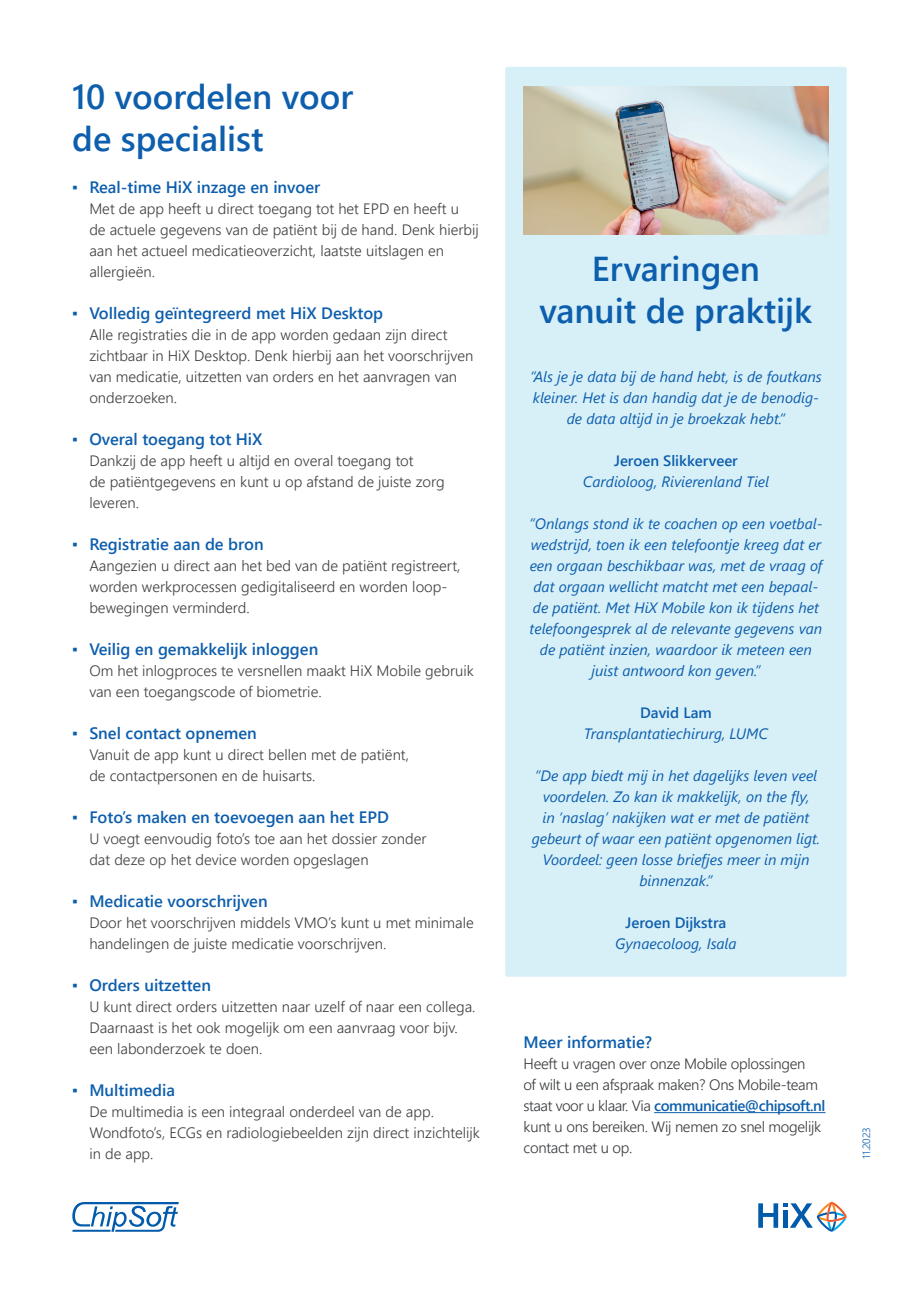
<style>
.page{position:relative;width:919px;height:1289px;background:#fff}
.page>*{position:absolute;margin:0;border:0;box-sizing:border-box;transform-origin:0 0}
.t1{font:600 34.5px/42px "Segoe UI";color:#0d5ead;text-align:center}
.t2{font:600 16.5px "Segoe UI";color:#0d5ead}
.t3{font:300 15px/21px "Segoe UI";color:#3e3e3f}
.t4{font:italic 15px/21px "Segoe UI";color:#0d5ead;text-align:center}
.t5{font:300 15px/21px "Segoe UI";letter-spacing:-.02em;color:#36393c}
.t6{font:600 15px "Segoe UI";color:#0d5ead}
.t7{font:300 10.5px "Segoe UI";color:#015aaa}
.s1{font-weight:400}
.s2{font-weight:600;color:#0d5ead}
</style>
<div class="page">
<div style="left:505px;top:67px;width:341px;height:909px;background:#d7f0f8;border-radius:2px"></div>
<img style="left:523px;top:86px;width:305px;height:149px">
<hr style="left:654px;top:1112px;width:171px;height:1px;background:#0d5ead">
<svg style="left:758px;top:1201px;width:88px;height:30px"></svg>
<svg style="left:72px;top:1202px;width:107px;height:29px"></svg>
<h1 class="t1" style="left:72px;top:73px;width:282px;text-align:left">10 voordelen voor de specialist</h1>
<p class="t2" style="left:72px;top:171px;width:249px"><span class="s1">▪</span> Real-time HiX inzage en invoer</p>
<p class="t3" style="left:89px;top:196px;width:391px">Met de app heeft u direct toegang tot het EPD en heeft u de actuele gegevens van de patiënt bij de hand. Denk hierbij aan het actueel medicatieoverzicht, laatste uitslagen en allergieën.</p>
<p class="t2" style="left:72px;top:297px;width:312px"><span class="s1">▪</span> Volledig geïntegreerd met HiX Desktop</p>
<p class="t3" style="left:89px;top:322px;width:385px">Alle registraties die in de app worden gedaan zijn direct zichtbaar in HiX Desktop. Denk hierbij aan het voorschrijven van medicatie, uitzetten van orders en het aanvragen van onderzoeken.</p>
<p class="t2" style="left:72px;top:423px;width:192px"><span class="s1">▪</span> Overal toegang tot HiX</p>
<p class="t3" style="left:89px;top:448px;width:357px">Dankzij de app heeft u altijd en overal toegang tot<br>de patiëntgegevens en kunt u op afstand de juiste zorg leveren.</p>
<p class="t2" style="left:72px;top:528px;width:193px"><span class="s1">▪</span> Registratie aan de bron</p>
<p class="t3" style="left:89px;top:553px;width:372px">Aangezien u direct aan het bed van de patiënt registreert, worden werkprocessen gedigitaliseerd en worden loop&shy;bewegingen verminderd.</p>
<p class="t2" style="left:72px;top:633px;width:247px"><span class="s1">▪</span> Veilig en gemakkelijk inloggen</p>
<p class="t3" style="left:89px;top:658px;width:386px">Om het inlogproces te versnellen maakt HiX Mobile gebruik van een toegangscode of biometrie.</p>
<p class="t2" style="left:72px;top:717px;width:186px"><span class="s1">▪</span> Snel contact opnemen</p>
<p class="t3" style="left:89px;top:742px;width:321px">Vanuit de app kunt u direct bellen met de patiënt, de contactpersonen en de huisarts.</p>
<p class="t2" style="left:72px;top:801px;width:318px"><span class="s1">▪</span> Foto’s maken en toevoegen aan het EPD</p>
<p class="t3" style="left:89px;top:826px;width:338px">U voegt eenvoudig foto’s toe aan het dossier zonder dat deze op het device worden opgeslagen</p>
<p class="t2" style="left:72px;top:885px;width:197px"><span class="s1">▪</span> Medicatie voorschrijven</p>
<p class="t3" style="left:89px;top:910px;width:386px">Door het voorschrijven middels VMO’s kunt u met minimale handelingen de juiste medicatie voorschrijven.</p>
<p class="t2" style="left:72px;top:969px;width:140px"><span class="s1">▪</span> Orders uitzetten</p>
<p class="t3" style="left:89px;top:994px;width:387px">U kunt direct orders uitzetten naar uzelf of naar een collega.<br>Daarnaast is het ook mogelijk om een aanvraag voor bijv. een labonderzoek te doen.</p>
<p class="t2" style="left:72px;top:1074px;width:104px"><span class="s1">▪</span> Multimedia</p>
<p class="t3" style="left:89px;top:1099px;width:392px">De multimedia is een integraal onderdeel van de app.<br>Wondfoto’s, ECGs en radiologiebeelden zijn direct inzichtelijk in de app.</p>
<h1 class="t1" style="left:539px;top:245px;width:274px">Ervaringen vanuit de praktijk</h1>
<p class="t4" style="left:530px;top:364px;width:293px">“Als je je data bij de hand hebt, is de foutkans kleiner. Het is dan handig dat je de benodig&shy;de data altijd in je broekzak hebt.“</p>
<p class="t6" style="left:614px;top:446px;width:125px">Jeroen Slikkerveer</p>
<p class="t4" style="left:582px;top:469px;width:188px">Cardioloog, Rivierenland Tiel</p>
<p class="t4" style="left:529px;top:511px;width:295px">“Onlangs stond ik te coachen op een voetbal&shy;wedstrijd, toen ik een telefoontje kreeg dat er een orgaan beschikbaar was, met de vraag of dat orgaan wellicht matcht met een bepaal&shy;de patiënt. Met HiX Mobile kon ik tijdens het telefoongesprek al de relevante gegevens van de patiënt inzien, waardoor ik meteen een juist antwoord kon geven.”</p>
<p class="t6" style="left:640px;top:698px;width:73px">David Lam</p>
<p class="t4" style="left:584px;top:721px;width:185px">Transplantatiechirurg, LUMC</p>
<p class="t4" style="left:531px;top:763px;width:290px">“De app biedt mij in het dagelijks leven veel voordelen. Zo kan ik makkelijk, on the fly,<br>in ‘naslag’ nakijken wat er met de patiënt gebeurt of waar een patiënt opgenomen ligt.<br>Voordeel: geen losse briefjes meer in mijn binnenzak.”</p>
<p class="t6" style="left:625px;top:908px;width:102px">Jeroen Dijkstra</p>
<p class="t4" style="left:615px;top:931px;width:123px">Gynaecoloog, Isala</p>
<p class="t2" style="left:523px;top:1026px;width:130px">Meer informatie?</p>
<p class="t5" style="left:523px;top:1051px;width:303px">Heeft u vragen over onze Mobile oplossingen<br>of wilt u een afspraak maken? Ons Mobile-team staat voor u klaar. Via <span class="s2">communicatie@chipsoft.nl </span>kunt u ons bereiken. Wij nemen zo snel mogelijk contact met u op.</p>
<p class="t7" style="left:856px;top:1159px;width:34px;rotate:-90deg">11.2023</p>
</div>
